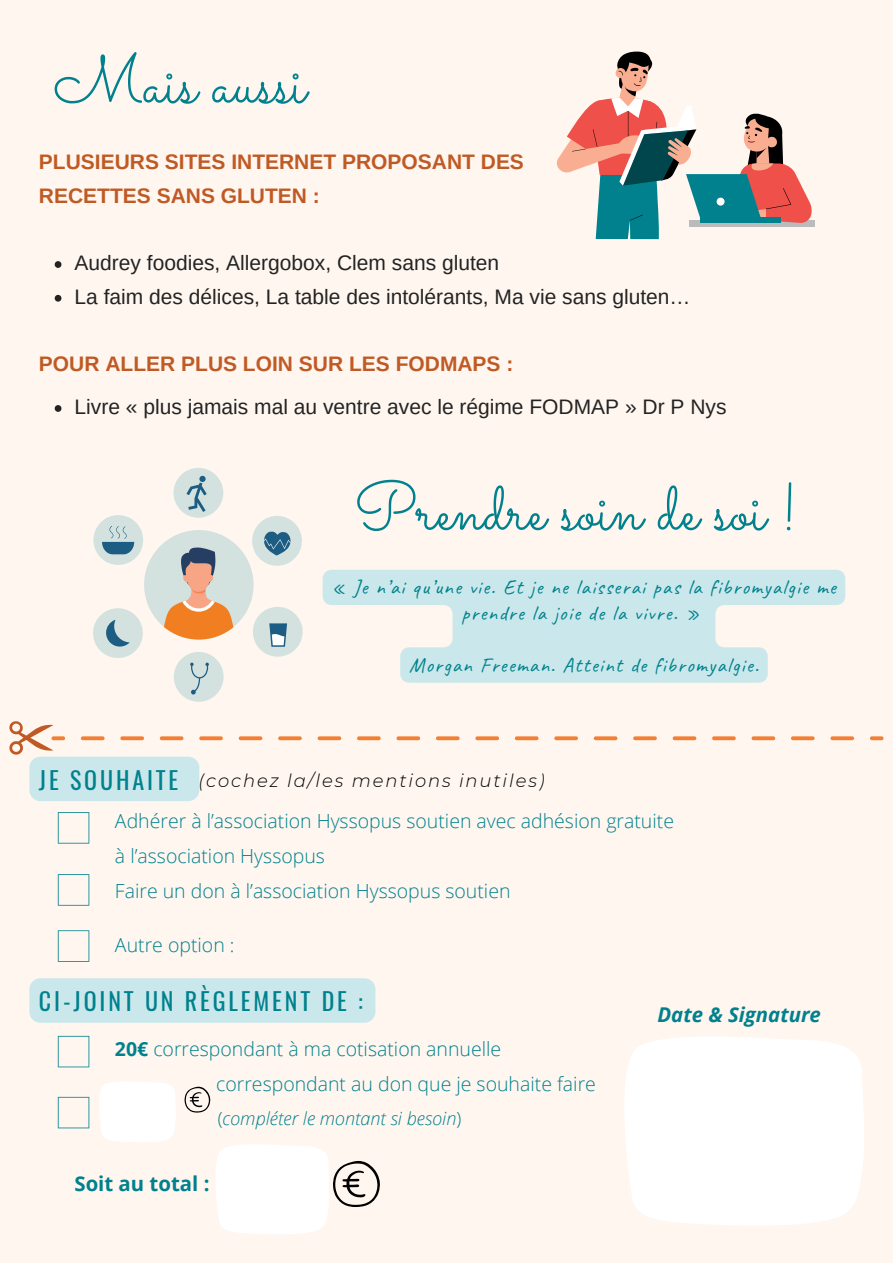
<style>
.page{position:relative;width:893px;height:1264px;background:#fff}
.page>*{position:absolute;margin:0;border:0;box-sizing:border-box;transform-origin:0 0}
.t1{font:66.9px "Sacramento";color:#00818d}
.t2{font:24px "Oswald";letter-spacing:.12em;color:#00818d}
.t3{font:21px/33.8px "Arimo";color:#232323}
.t4{font:700 21px/33.8px "Arimo";color:#c05a24}
.t5{font:20.85px/25.8px "Caveat";letter-spacing:.065em;color:#00818d;text-align:center}
.t6{font:italic 700 20.4px "Open Sans";color:#00818d}
.t7{font:700 20.4px "Open Sans";color:#00818d}
.t8{font:300 19.5px/35px "Open Sans";color:#00818d}
.t9{font:italic 300 18px "Montserrat";letter-spacing:.105em;color:#000}
.t10{font:italic 300 18px "Open Sans";color:#00818d}
.s1{font-family:"Oswald";font-weight:400;font-style:normal;font-size:24px;color:#00818d}
.s2{font-weight:700}
.s3{font-style:normal}
</style>
<div class="page">
<div style="left:0;top:0;width:892px;height:1262px;background:#fef6ef"></div>
<svg style="left:870px;top:736px;width:13px;height:4px"></svg>
<div style="left:688px;top:220px;width:126px;height:7px;background:#bbb"></div>
<svg style="left:556px;top:51px;width:256px;height:188px"></svg>
<svg style="left:55px;top:261px;width:6px;height:7px"></svg>
<svg style="left:55px;top:295px;width:6px;height:6px"></svg>
<svg style="left:55px;top:405px;width:6px;height:7px"></svg>
<div style="left:144px;top:530px;width:109px;height:109px;background:#d3e2de;border-radius:50%"></div>
<svg style="left:164px;top:547px;width:69px;height:92px"></svg>
<div style="left:173px;top:468px;width:50px;height:49px;background:#d3e2de;border-radius:50%"></div>
<div style="left:174px;top:652px;width:49px;height:49px;background:#d3e2de;border-radius:50%"></div>
<svg style="left:93px;top:608px;width:50px;height:50px"></svg>
<svg style="left:93px;top:515px;width:50px;height:50px"></svg>
<svg style="left:186px;top:476px;width:21px;height:36px"></svg>
<svg style="left:248px;top:516px;width:54px;height:52px"></svg>
<svg style="left:249px;top:603px;width:54px;height:54px"></svg>
<svg style="left:190px;top:662px;width:19px;height:32px"></svg>
<svg style="left:216px;top:1144px;width:164px;height:90px"></svg>
<svg style="left:184px;top:1086px;width:26px;height:26px"></svg>
<div style="left:99px;top:1082px;width:77px;height:60px;background:#fff"></div>
<svg style="left:58px;top:812px;width:31px;height:31px"></svg>
<svg style="left:58px;top:874px;width:31px;height:31px"></svg>
<svg style="left:58px;top:930px;width:31px;height:31px"></svg>
<svg style="left:58px;top:1035px;width:31px;height:32px"></svg>
<svg style="left:58px;top:1096px;width:31px;height:32px"></svg>
<div style="left:624px;top:1037px;width:240px;height:188px;background:#fff"></div>
<svg style="left:9px;top:721px;width:845px;height:80px"></svg>
<div style="left:29px;top:978px;width:346px;height:44px;background:#cae8eb"></div>
<svg style="left:322px;top:569px;width:523px;height:113px;fill:#cae8eb"></svg>
<h1 class="t1" style="left:54px;top:40px;width:254px">Mais aussi</h1>
<p class="t4" style="left:39px;top:145px;width:486px">PLUSIEURS SITES INTERNET PROPOSANT DES<br>RECETTES SANS GLUTEN :</p>
<p class="t3" style="left:75px;top:246px;width:617px">Audrey foodies, Allergobox, Clem sans gluten<br>La faim des délices, La table des intolérants, Ma vie sans gluten…</p>
<p class="t4" style="left:39px;top:347px;width:476px">POUR ALLER PLUS LOIN SUR LES FODMAPS :</p>
<p class="t3" style="left:75px;top:390px;width:653px">Livre « plus jamais mal au ventre avec le régime FODMAP » Dr P Nys</p>
<h1 class="t1" style="left:354px;top:467px;width:445px">Prendre soin de soi !</h1>
<p class="t5" style="left:332px;top:574px;width:505px">« Je n’ai qu’une vie. Et je ne laisserai pas la fibromyalgie me prendre la joie de la vivre. »</p>
<p class="t5" style="left:409px;top:652px;width:351px">Morgan Freeman. Atteint de fibromyalgie.</p>
<p class="t9" style="left:39px;top:769px;width:507px"><span class="s1">JE SOUHAITE</span> (cochez la/les mentions inutiles)</p>
<p class="t8" style="left:115px;top:803px;width:560px">Adhérer à l’association Hyssopus soutien avec adhésion gratuite à l’association Hyssopus<br>Faire un don à l’association Hyssopus soutien</p>
<p class="t8" style="left:115px;top:926px;width:121px">Autre option :</p>
<p class="t2" style="left:39px;top:982px;width:325px">CI-JOINT UN RÈGLEMENT DE :</p>
<p class="t8" style="left:216px;top:1031px;width:381px;text-indent:-101px"><span class="s2">20€</span> correspondant à ma cotisation annuelle correspondant au don que je souhaite faire</p>
<p class="t10" style="left:218px;top:1105px;width:245px"><span class="s3">(</span>compléter le montant si besoin<span class="s3">)</span></p>
<p class="t7" style="left:74px;top:1169px;width:136px">Soit au total :</p>
<p class="t6" style="left:657px;top:1000px;width:165px">Date &amp; Signature</p>
</div>
